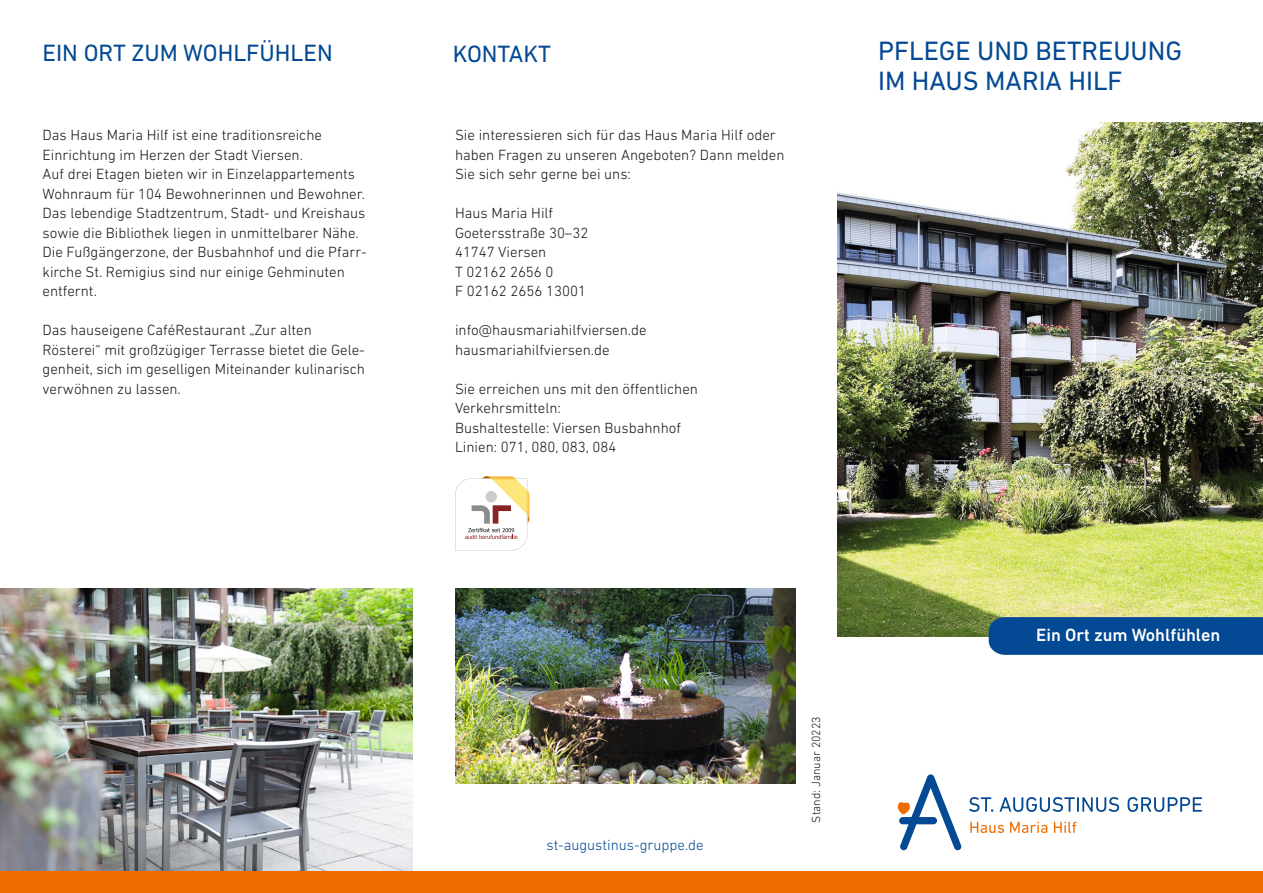
<style>
.page{position:relative;width:1263px;height:893px;background:#fff}
.page>*{position:absolute;margin:0;border:0;box-sizing:border-box;transform-origin:0 0}
.t1{font:27px/30px "DIN Next LT Pro";color:#044993}
.t2{font:24px "DIN Next LT Pro";color:#044993}
.t3{font:500 18px "DIN Next LT Pro";color:#fff}
.t4{font:300 15px/19.5px "DIN Next LT Pro";color:#151616}
.t5{font:300 15px "DIN Next LT Pro";color:#044993}
.t6{font:300 12px "DIN Next LT Pro";color:#151616}
</style>
<div class="page">
<img style="left:0;top:589px;width:412px;height:283px">
<img style="left:838px;top:122px;width:425px;height:515px">
<div style="left:0;top:872px;width:1263px;height:21px;background:#ef6d00"></div>
<svg style="left:897px;top:774px;width:65px;height:77px"></svg>
<svg style="left:969px;top:797px;width:150px;height:15px"></svg>
<svg style="left:1127px;top:797px;width:75px;height:15px"></svg>
<svg style="left:970px;top:822px;width:34px;height:11px"></svg>
<svg style="left:1010px;top:822px;width:37px;height:11px"></svg>
<svg style="left:1054px;top:822px;width:22px;height:11px"></svg>
<div style="left:989px;top:617px;width:274px;height:38px;background:#044993"></div>
<svg style="left:455px;top:476px;width:75px;height:75px"></svg>
<img style="left:455px;top:589px;width:340px;height:195px">
<h2 class="t2" style="left:43px;top:39px;width:292px">EIN ORT ZUM WOHLFÜHLEN</h2>
<p class="t4" style="left:43px;top:125px;width:326px">Das Haus Maria Hilf ist eine traditionsreiche Einrichtung im Herzen der Stadt Viersen.<br>Auf drei Etagen bieten wir in Einzelappartements Wohnraum für 104 Bewohnerinnen und Bewohner.<br>Das lebendige Stadtzentrum, Stadt- und Kreishaus sowie die Bibliothek liegen in unmittelbarer Nähe.<br>Die Fußgängerzone, der Busbahnhof und die Pfarr&shy;kirche St. Remigius sind nur einige Gehminuten entfernt.</p>
<p class="t4" style="left:43px;top:320px;width:324px">Das hauseigene CaféRestaurant „Zur alten Rösterei“ mit großzügiger Terrasse bietet die Gele&shy;genheit, sich im geselligen Miteinander kulinarisch verwöhnen zu lassen.</p>
<h2 class="t2" style="left:453px;top:40px;width:100px">KONTAKT</h2>
<p class="t4" style="left:455px;top:125px;width:331px">Sie interessieren sich für das Haus Maria Hilf oder haben Fragen zu unseren Angeboten? Dann melden<br>Sie sich sehr gerne bei uns:</p>
<p class="t4" style="left:455px;top:203px;width:135px">Haus Maria Hilf<br>Goetersstraße 30–32<br>41747 Viersen<br>T 02162 2656 0<br>F 02162 2656 13001</p>
<p class="t4" style="left:455px;top:320px;width:193px">info@hausmariahilfviersen.de hausmariahilfviersen.de</p>
<p class="t4" style="left:455px;top:379px;width:244px">Sie erreichen uns mit den öffentlichen<br>Verkehrsmitteln:<br>Bushaltestelle: Viersen Busbahnhof<br>Linien: 071, 080, 083, 084</p>
<h1 class="t1" style="left:878px;top:36px;width:306px">PFLEGE UND BETREUUNG<br>IM HAUS MARIA HILF</h1>
<p class="t5" style="left:546px;top:837px;width:159px">st-augustinus-gruppe.de</p>
<p class="t6" style="left:809px;top:823px;width:108px;rotate:-90deg">Stand: Januar 20223</p>
<p class="t3" style="left:1036px;top:624px;width:186px">Ein Ort zum Wohlfühlen</p>
</div>
